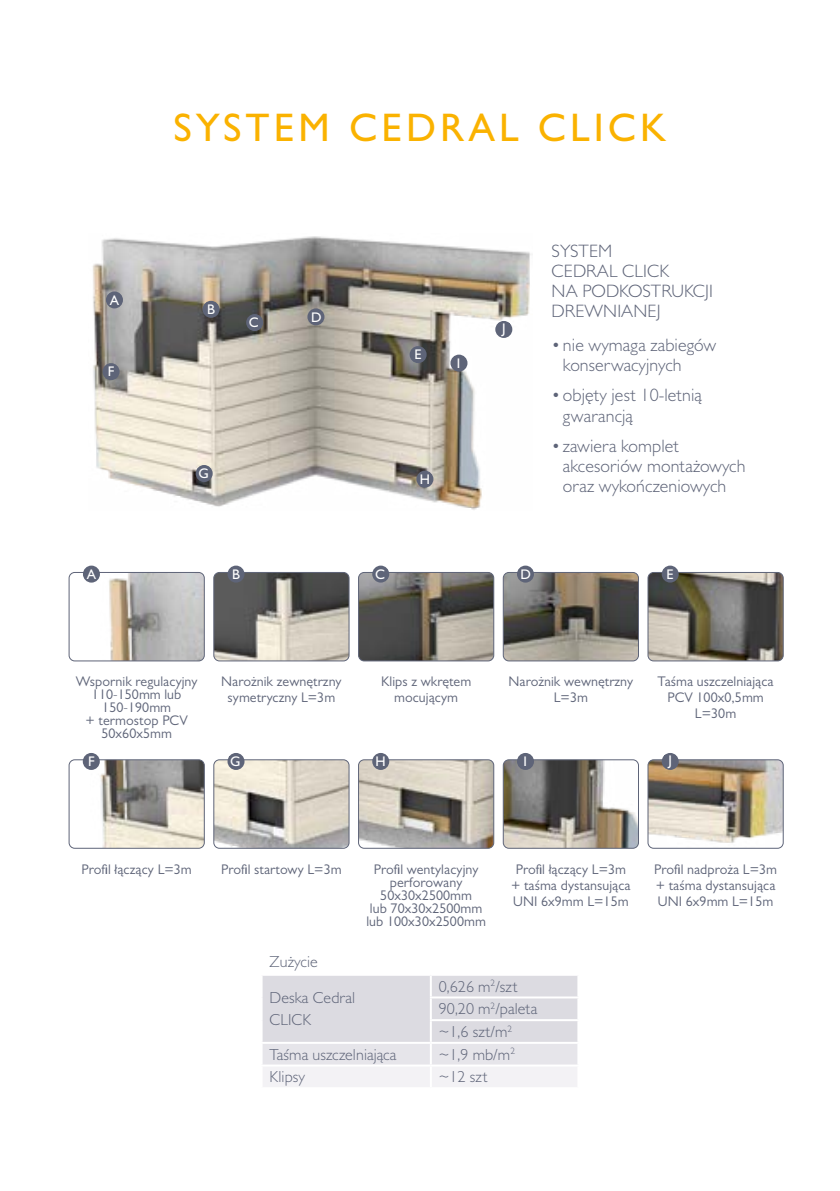
<style>
.page{position:relative;width:840px;height:1191px;background:#fff}
.page>*{position:absolute;margin:0;border:0;box-sizing:border-box;transform-origin:0 0}
.t1{font:500 40px "Gill Sans MT Pro";letter-spacing:.1em;color:#fab200}
.t2{font:300 18px/20px "Gill Sans MT Pro";letter-spacing:.005em;color:#5e6478}
.t3{font:300 16px/22.6px "Gill Sans MT Pro";letter-spacing:.005em;color:#5e6478}
.t4{font:14px/16px "Gill Sans MT Pro";letter-spacing:.005em;color:#5e6478;text-align:center}
.t5{font:500 14px "Gill Sans MT Pro";color:#fff}
</style>
<div class="page">
<img style="left:92px;top:236px;width:439px;height:274px">
<div style="left:106px;top:291px;width:17px;height:17px;background:#5e6478;border-radius:50%"></div>
<div style="left:202px;top:301px;width:17px;height:17px;background:#5e6478;border-radius:50%"></div>
<div style="left:246px;top:314px;width:17px;height:17px;background:#5e6478;border-radius:50%"></div>
<div style="left:307px;top:308px;width:17px;height:17px;background:#5e6478;border-radius:50%"></div>
<div style="left:102px;top:363px;width:17px;height:17px;background:#5e6478;border-radius:50%"></div>
<div style="left:195px;top:465px;width:17px;height:17px;background:#5e6478;border-radius:50%"></div>
<div style="left:416px;top:470px;width:17px;height:17px;background:#5e6478;border-radius:50%"></div>
<svg style="left:450px;top:354px;width:17px;height:18px"></svg>
<div style="left:452px;top:358px;width:12px;height:10px;background:#5e6478"></div>
<div style="left:495px;top:321px;width:17px;height:17px;background:#5e6478;border-radius:50%"></div>
<div style="left:409px;top:346px;width:17px;height:17px;background:#5e6478;border-radius:50%"></div>
<svg style="left:262px;top:976px;width:315px;height:111px"></svg>
<hr style="left:429px;top:975px;width:2px;height:21px;background:#fff">
<hr style="left:429px;top:996px;width:150px;height:2px;background:#fff">
<hr style="left:429px;top:998px;width:2px;height:21px;background:#fff">
<hr style="left:429px;top:1019px;width:150px;height:2px;background:#fff">
<hr style="left:429px;top:1021px;width:2px;height:20px;background:#fff">
<hr style="left:260px;top:1041px;width:170px;height:2px;background:#fff">
<hr style="left:430px;top:1041px;width:149px;height:2px;background:#fff">
<hr style="left:429px;top:1043px;width:2px;height:21px;background:#fff">
<hr style="left:260px;top:1064px;width:170px;height:2px;background:#fff">
<hr style="left:430px;top:1064px;width:149px;height:2px;background:#fff">
<hr style="left:429px;top:1066px;width:2px;height:21px;background:#fff">
<img style="left:214px;top:572px;width:135px;height:89px">
<div style="left:213px;top:572px;width:136px;height:89px;border:1px solid #5e6478;border-radius:6px"></div>
<div style="left:227px;top:565px;width:17px;height:17px;background:#5e6478;border-radius:50%"></div>
<img style="left:358px;top:572px;width:135px;height:89px">
<div style="left:358px;top:572px;width:136px;height:89px;border:1px solid #5e6478;border-radius:6px"></div>
<div style="left:372px;top:565px;width:17px;height:17px;background:#5e6478;border-radius:50%"></div>
<img style="left:504px;top:572px;width:134px;height:89px">
<div style="left:502px;top:572px;width:136px;height:89px;border:1px solid #5e6478;border-radius:6px"></div>
<svg style="left:516px;top:565px;width:17px;height:17px"></svg>
<div style="left:520px;top:569px;width:11px;height:10px;background:#5e6478"></div>
<img style="left:649px;top:572px;width:133px;height:89px">
<div style="left:647px;top:572px;width:136px;height:89px;border:1px solid #5e6478;border-radius:6px"></div>
<svg style="left:661px;top:565px;width:17px;height:17px"></svg>
<div style="left:664px;top:569px;width:11px;height:10px;background:#5e6478"></div>
<img style="left:94px;top:761px;width:110px;height:87px">
<div style="left:69px;top:759px;width:136px;height:89px;border:1px solid #5e6478;border-radius:6px"></div>
<div style="left:83px;top:753px;width:17px;height:17px;background:#5e6478;border-radius:50%"></div>
<img style="left:214px;top:760px;width:135px;height:88px">
<div style="left:213px;top:759px;width:136px;height:89px;border:1px solid #5e6478;border-radius:6px"></div>
<svg style="left:227px;top:753px;width:17px;height:17px"></svg>
<div style="left:229px;top:756px;width:12px;height:10px;background:#5e6478"></div>
<img style="left:358px;top:761px;width:135px;height:87px">
<div style="left:358px;top:759px;width:136px;height:89px;border:1px solid #5e6478;border-radius:6px"></div>
<div style="left:372px;top:753px;width:17px;height:17px;background:#5e6478;border-radius:50%"></div>
<img style="left:504px;top:760px;width:134px;height:88px">
<div style="left:502px;top:759px;width:136px;height:89px;border:1px solid #5e6478;border-radius:6px"></div>
<div style="left:516px;top:753px;width:17px;height:17px;background:#5e6478;border-radius:50%"></div>
<img style="left:648px;top:760px;width:134px;height:88px">
<div style="left:647px;top:759px;width:136px;height:89px;border:1px solid #5e6478;border-radius:6px"></div>
<div style="left:661px;top:753px;width:17px;height:17px;background:#5e6478;border-radius:50%"></div>
<img style="left:109px;top:574px;width:95px;height:87px">
<div style="left:69px;top:572px;width:136px;height:89px;border:1px solid #5e6478;border-radius:6px"></div>
<div style="left:83px;top:565px;width:17px;height:17px;background:#5e6478;border-radius:50%"></div>
<p class="t5" style="left:110px;top:292px;width:11px">A</p>
<p class="t5" style="left:108px;top:363px;width:8px">F</p>
<p class="t5" style="left:87px;top:566px;width:11px">A</p>
<h1 class="t1" style="left:173px;top:103px;width:494px">SYSTEM CEDRAL CLICK</h1>
<p class="t5" style="left:207px;top:301px;width:9px">B</p>
<p class="t5" style="left:249px;top:314px;width:11px">C</p>
<p class="t5" style="left:311px;top:309px;width:12px">D</p>
<p class="t5" style="left:198px;top:465px;width:12px">G</p>
<p class="t5" style="left:232px;top:566px;width:9px">B</p>
<p class="t5" style="left:414px;top:346px;width:9px">E</p>
<p class="t5" style="left:456px;top:355px;width:5px">I</p>
<p class="t5" style="left:375px;top:566px;width:11px">C</p>
<p class="t5" style="left:419px;top:471px;width:12px">H</p>
<p class="t5" style="left:502px;top:320px;width:5px">J</p>
<p class="t2" style="left:551px;top:241px;width:163px">SYSTEM<br>CEDRAL CLICK<br>NA PODKOSTRUKCJI<br>DREWNIANEJ</p>
<p class="t2" style="left:562px;top:335px;width:155px;text-indent:-11px">• nie wymaga zabiegów konserwacyjnych</p>
<p class="t2" style="left:562px;top:385px;width:140px;text-indent:-11px">•objęty jest 10-letnią gwarancją</p>
<p class="t2" style="left:562px;top:435px;width:184px;text-indent:-11px">• zawiera komplet akcesoriów montażowych oraz wykończeniowych</p>
<p class="t5" style="left:520px;top:566px;width:12px">D</p>
<p class="t5" style="left:666px;top:566px;width:9px">E</p>
<p class="t4" style="left:76px;top:675px;width:123px;line-height:13px">Wspornik regulacyjny<br>110-150mm lub<br>150-190mm<br>+ termostop PCV<br>50x60x5mm</p>
<p class="t5" style="left:88px;top:753px;width:8px">F</p>
<p class="t4" style="left:221px;top:673px;width:122px">Narożnik zewnętrzny symetryczny L=3m</p>
<p class="t5" style="left:230px;top:753px;width:12px">G</p>
<p class="t4" style="left:381px;top:673px;width:92px">Klips z wkrętem mocującym</p>
<p class="t5" style="left:375px;top:753px;width:12px">H</p>
<p class="t4" style="left:508px;top:673px;width:126px">Narożnik wewnętrzny<br>L=3m</p>
<p class="t5" style="left:523px;top:753px;width:5px">I</p>
<p class="t4" style="left:657px;top:673px;width:118px">Taśma uszczelniająca<br>PCV 100x0,5mm<br>L=30m</p>
<p class="t5" style="left:668px;top:751px;width:5px">J</p>
<p class="t4" style="left:81px;top:861px;width:112px">Profil łączący L=3m</p>
<p class="t4" style="left:221px;top:861px;width:122px">Profil startowy L=3m</p>
<p class="t3" style="left:269px;top:950px;width:50px">Zużycie</p>
<p class="t3" style="left:269px;top:986px;width:87px;line-height:22px">Deska Cedral<br>CLICK</p>
<p class="t4" style="left:366px;top:862px;width:121px;line-height:13px">Profil wentylacyjny perforowany<br>50x30x2500mm<br>lub 70x30x2500mm lub 100x30x2500mm</p>
<p class="t4" style="left:510px;top:861px;width:121px">Profil łączący L=3m + taśma dystansująca<br>UNI 6x9mm L=15m</p>
<p class="t3" style="left:438px;top:974px;width:100px">0,626 m<sup>2</sup>/szt<br>90,20 m<sup>2</sup>/paleta ~1,6 szt/m<sup>2</sup></p>
<p class="t3" style="left:269px;top:1042px;width:128px">Taśma uszczelniająca</p>
<p class="t3" style="left:438px;top:1042px;width:78px">~1,9 mb/m<sup>2</sup></p>
<p class="t3" style="left:269px;top:1065px;width:37px">Klipsy</p>
<p class="t3" style="left:438px;top:1065px;width:50px">~12 szt</p>
<p class="t4" style="left:653px;top:861px;width:124px;text-align:justify">Profil nadproża L=3m + taśma dystansująca UNI 6x9mm L=15m</p>
</div>
